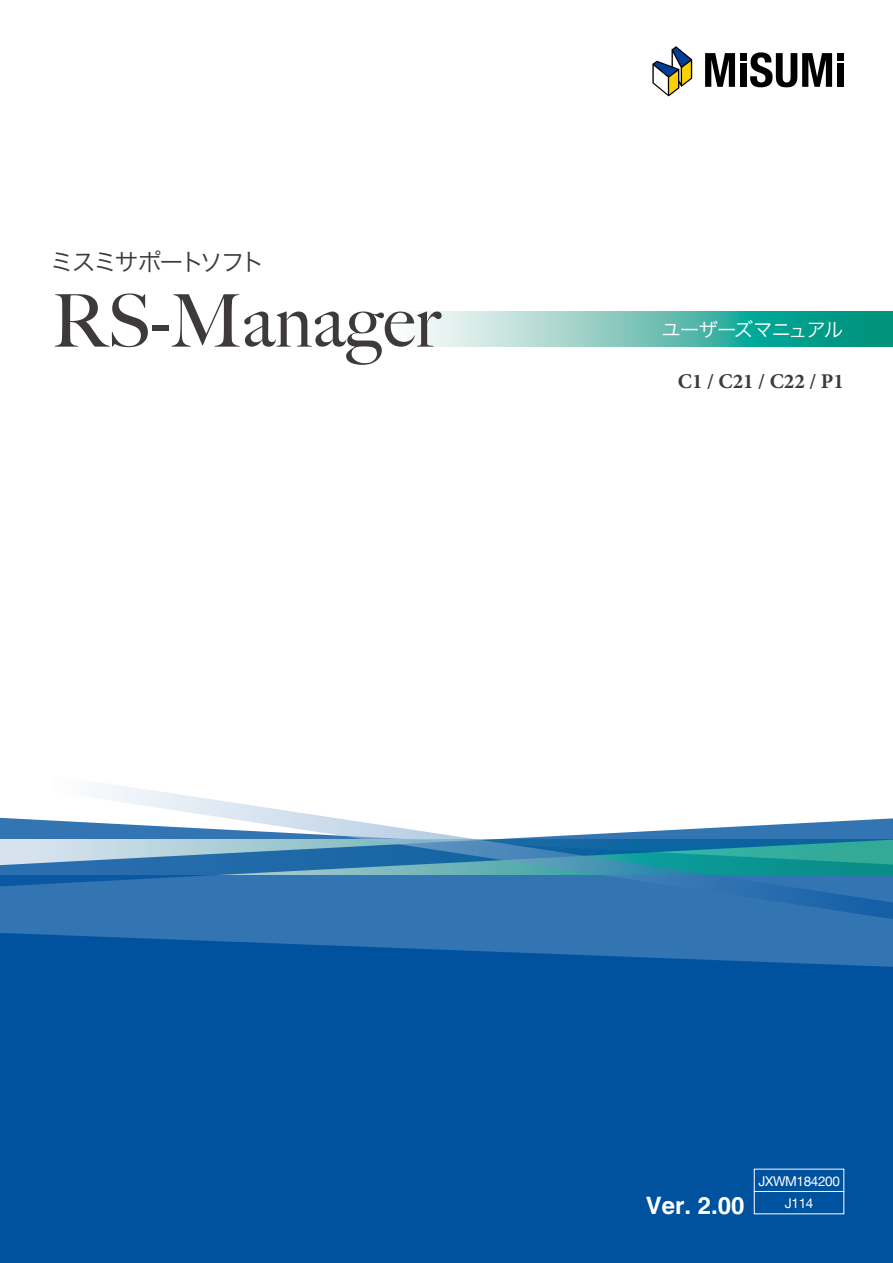
<style>
.page{position:relative;width:893px;height:1263px;background:#fff}
.page>*{position:absolute;margin:0;border:0;box-sizing:border-box;transform-origin:0 0}
.t1{font:500 72.75px "Big Caslon";color:#3e3a39}
.t2{font:24px "Hira Kaku Pro W3";letter-spacing:-.11em;color:#3e3a39}
.t3{font:700 24px "Helvetica";color:#fff}
.t4{font:700 21px "Minion Pro";color:#3e3a39}
.t5{font:19.5px "Hira Kaku Pro W3";letter-spacing:-.065em;color:#fff}
.t6{font:13.5px "Helvetica Neue";letter-spacing:-.025em;color:#fff}
</style>
<div class="page">
<div style="left:0;top:983px;width:893px;height:280px;background:#00529f"></div>
<svg style="left:0;top:925px;width:893px;height:58px;background:#1560a7"></svg>
<svg style="left:0;top:783px;width:893px;height:142px"></svg>
<svg style="left:416px;top:311px;width:477px;height:36px;background:#69c1b5"></svg>
<div style="left:754px;top:1191px;width:90px;height:23px;border:1px solid #fff"></div>
<div style="left:740px;top:63px;width:7px;height:24px;background:#000"></div>
<div style="left:740px;top:53px;width:7px;height:7px;background:#000"></div>
<div style="left:837px;top:63px;width:7px;height:24px;background:#000"></div>
<div style="left:837px;top:53px;width:7px;height:7px;background:#000"></div>
<svg style="left:705px;top:53px;width:30px;height:34px"></svg>
<svg style="left:741px;top:52px;width:91px;height:35px"></svg>
<svg style="left:652px;top:46px;width:40px;height:50px"></svg>
<h2 class="t2" style="left:50px;top:241px;width:216px">ミスミサポートソフト</h2>
<h1 class="t1" style="left:52px;top:279px;width:391px">RS-Manager</h1>
<h3 class="t5" style="left:661px;top:312px;width:184px">ユーザーズマニュアル</h3>
<h3 class="t4" style="left:678px;top:367px;width:168px">C1 / C21 / C22 / P1</h3>
<p class="t6" style="left:758px;top:1173px;width:83px">JXWM184200</p>
<h2 class="t3" style="left:646px;top:1191px;width:100px">Ver. 2.00</h2>
<p class="t6" style="left:785px;top:1195px;width:30px">J114</p>
</div>
